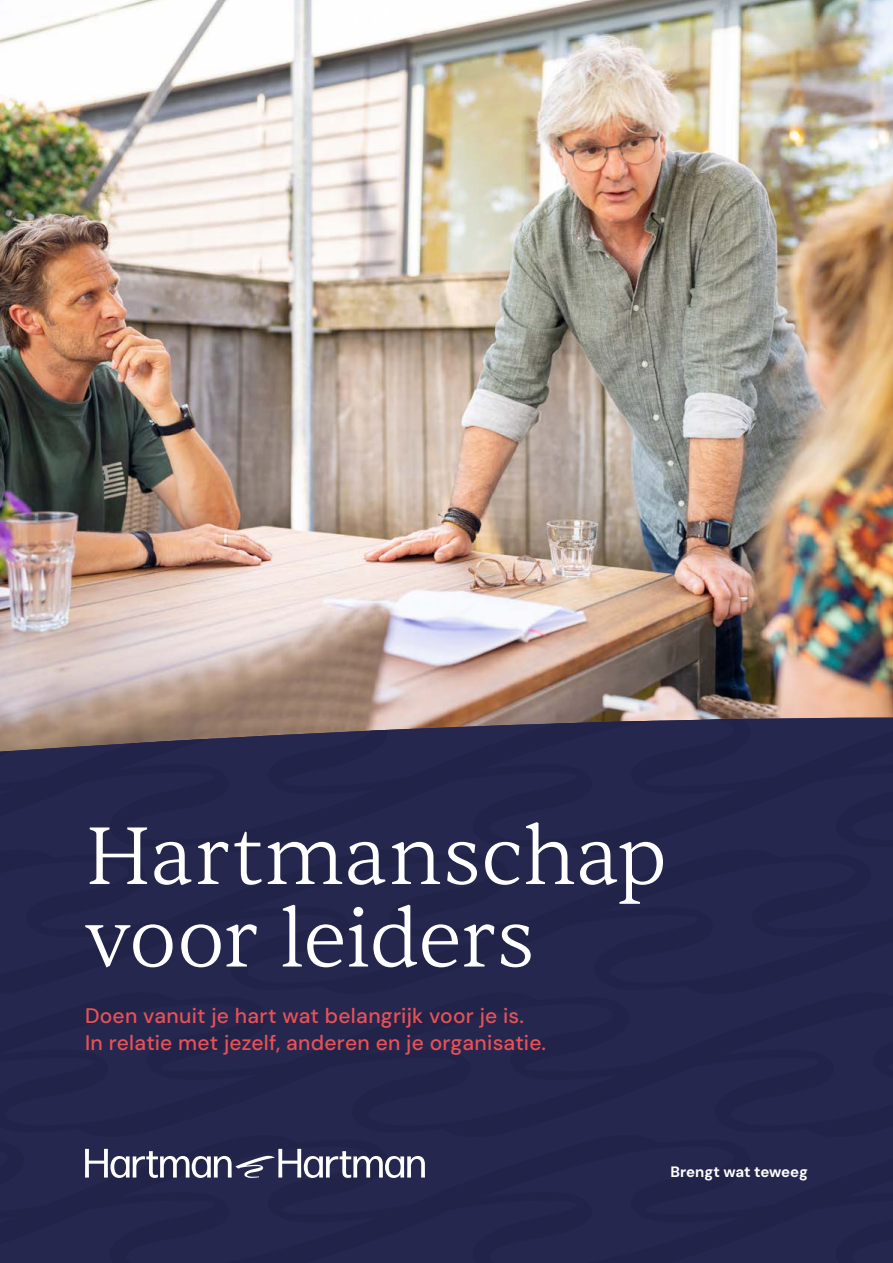
<style>
.page{position:relative;width:893px;height:1263px;background:#fff}
.page>*{position:absolute;margin:0;border:0;box-sizing:border-box;transform-origin:0 0}
.t1{font:300 82.5px/82.5px "Sentient";letter-spacing:-.01em;color:#fff}
.t2{font:500 21px/27px "DM Sans";letter-spacing:.01em;color:#ea5157}
.t3{font:700 15px "DM Sans";letter-spacing:-.005em;color:#fff}
</style>
<div class="page">
<img style="left:1px;top:0;width:892px;height:718px">
<div style="left:0;top:718px;width:893px;height:545px;background:#26274e"></div>
<svg style="left:85px;top:1149px;width:340px;height:29px"></svg>
<h1 class="t1" style="left:85px;top:816px;width:584px">Hartmanschap voor leiders</h1>
<p class="t2" style="left:85px;top:1002px;width:462px">Doen vanuit je hart wat belangrijk voor je is.<br>In relatie met jezelf, anderen en je organisatie.</p>
<p class="t3" style="left:671px;top:1163px;width:139px">Brengt wat teweeg</p>
</div>
